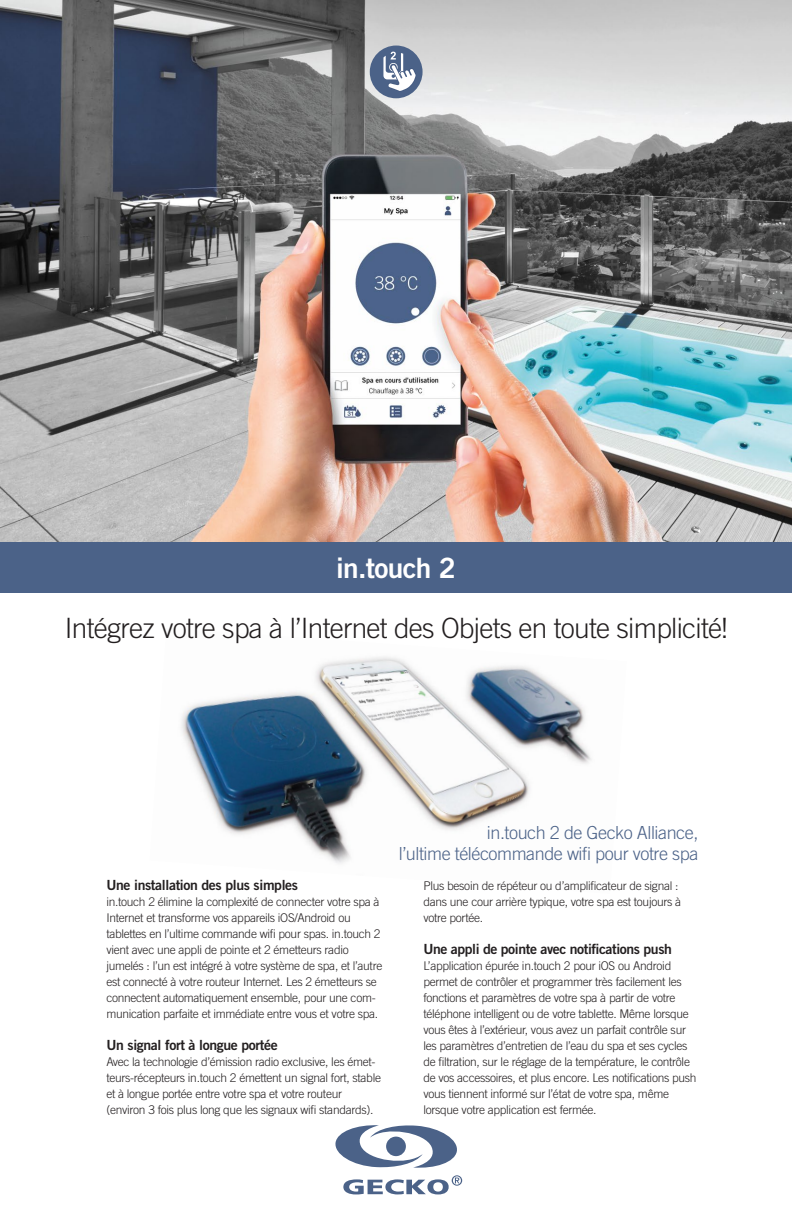
<style>
.page{position:relative;width:792px;height:1224px;background:#fff}
.page>*{position:absolute;margin:0;border:0;box-sizing:border-box;transform-origin:0 0}
.t1{font:300 28px "Trade Gothic LT Std";letter-spacing:-.025em;color:#231f20}
.t2{font:28px "Trade Gothic LT Std Bd 2";letter-spacing:-.025em;color:#fff}
.t3{font:300 18px/21.6px "Trade Gothic LT Std";letter-spacing:-.025em;color:#4b6288;text-align:right}
.t4{font:14px "Trade Gothic LT Std Bd 2";letter-spacing:-.025em;color:#231f20}
.t5{font:300 12px/16px "Trade Gothic LT Std";letter-spacing:-.025em;color:#231f20}
</style>
<div class="page">
<img style="left:181px;top:657px;width:411px;height:207px">
<img style="left:0;top:0;width:792px;height:543px">
<div style="left:0;top:543px;width:792px;height:50px;background:#4b6288"></div>
<svg style="left:335px;top:1125px;width:122px;height:43px"></svg>
<svg style="left:343px;top:1175px;width:119px;height:19px"></svg>
<div style="left:370px;top:46px;width:53px;height:52px;background:#4b6288;border-radius:50%"></div>
<svg style="left:383px;top:52px;width:34px;height:40px"></svg>
<h1 class="t2" style="left:336px;top:550px;width:121px">in.touch 2</h1>
<h1 class="t1" style="left:65px;top:611px;width:664px">Intégrez votre spa à l’Internet des Objets en toute simplicité!</h1>
<p class="t4" style="left:106px;top:876px;width:193px">Une installation des plus simples</p>
<p class="t5" style="left:106px;top:894px;width:278px">in.touch 2 élimine la complexité de connecter votre spa à Internet et transforme vos appareils iOS/Android ou tablettes en l’ultime commande wifi pour spas. in.touch 2 vient avec une appli de pointe et 2 émetteurs radio jumelés : l’un est intégré à votre système de spa, et l’autre est connecté à votre routeur Internet. Les 2 émetteurs se connectent automatiquement ensemble, pour une com&shy;munication parfaite et immédiate entre vous et votre spa.</p>
<p class="t4" style="left:106px;top:1036px;width:173px">Un signal fort à longue portée</p>
<p class="t5" style="left:106px;top:1054px;width:276px">Avec la technologie d’émission radio exclusive, les émet&shy;teurs-récepteurs in.touch 2 émettent un signal fort, stable et à longue portée entre votre spa et votre routeur (environ 3 fois plus long que les signaux wifi standards).</p>
<h2 class="t3" style="left:399px;top:821px;width:301px">in.touch 2 de Gecko Alliance,<br>l’ultime télécommande wifi pour votre spa</h2>
<p class="t5" style="left:423px;top:878px;width:259px">Plus besoin de répéteur ou d’amplificateur de signal : dans une cour arrière typique, votre spa est toujours à votre portée.</p>
<p class="t4" style="left:423px;top:940px;width:250px">Une appli de pointe avec notifications push</p>
<p class="t5" style="left:423px;top:958px;width:275px">L’application épurée in.touch 2 pour iOS ou Android permet de contrôler et programmer très facilement les fonctions et paramètres de votre spa à partir de votre téléphone intelligent ou de votre tablette. Même lorsque vous êtes à l’extérieur, vous avez un parfait contrôle sur les paramètres d’entretien de l’eau du spa et ses cycles de filtration, sur le réglage de la température, le contrôle de vos accessoires, et plus encore. Les notifications push vous tiennent informé sur l’état de votre spa, même lorsque votre application est fermée.</p>
</div>
